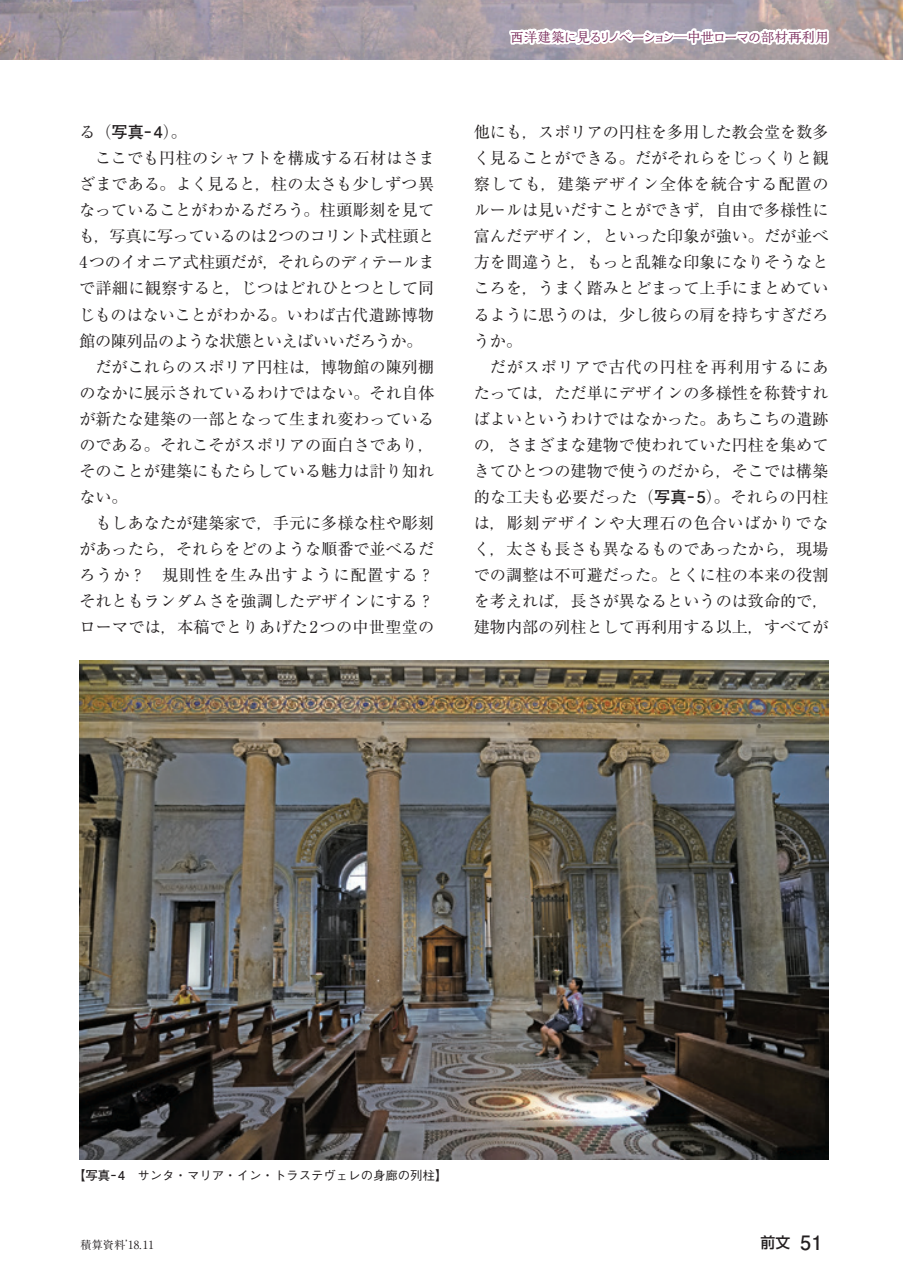
<style>
.page{position:relative;width:903px;height:1275px;background:#fff}
.page>*{position:absolute;margin:0;border:0;box-sizing:border-box;transform-origin:0 0}
._01-本文{font:16.1px/26.1px "Ryumin Pro";color:#231f20;text-align:justify}
.t1{font:500 14.88px "Shin Go Pro";color:#231f20}
.t2{font:500 13.65px "Kaimin Tu Std";letter-spacing:-.09em;color:#7c2e5d}
._07-キャプション{font:500 12.42px "Gothic BBB Pro";color:#231f20}
.t3{font:11.2px "Ryumin Pro";color:#231f20}
.s1{font-family:"Futo Go B101 Pro";font-weight:700}
.s2{font-family:"Futo Go B101 Pro";font-weight:700;font-size:19.78px}
</style>
<div class="page">
<img style="left:0;top:0;width:903px;height:60px">
<svg style="left:507px;top:0;width:170px;height:54px"></svg>
<svg style="left:684px;top:14px;width:147px;height:46px"></svg>
<img style="left:79px;top:660px;width:749px;height:500px">
<p class="_01-本文" style="left:79px;top:118px;width:109px">る（<span class="s1">写真－ 4</span>）。</p>
<p class="_01-本文" style="left:79px;top:144px;width:357px;text-indent:16px">ここでも円柱のシャフトを構成する石材はさまざまである。よく見ると，柱の太さも少しずつ異なっていることがわかるだろう。柱頭彫刻を見ても，写真に写っているのは 2つのコリント式柱頭と4つのイオニア式柱頭だが，それらのディテールまで詳細に観察すると，じつはどれひとつとして同じものはないことがわかる。いわば古代遺跡博物館の陳列品のような状態といえばいいだろうか。</p>
<p class="_01-本文" style="left:79px;top:352px;width:356px;text-indent:16px">だがこれらのスポリア円柱は，博物館の陳列棚のなかに展示されているわけではない。それ自体が新たな建築の一部となって生まれ変わっているのである。それこそがスポリアの面白さであり，そのことが建築にもたらしている魅力は計り知れない。</p>
<p class="_01-本文" style="left:79px;top:509px;width:356px;text-indent:16px">もしあなたが建築家で，手元に多様な柱や彫刻があったら，それらをどのような順番で並べるだろうか？ 規則性を生み出すように配置する？それともランダムさを強調したデザインにする？ローマでは，本稿でとりあげた 2つの中世聖堂の</p>
<p class="t2" style="left:510px;top:27px;width:320px">西洋建築に見るリノベーション─中世ローマの部材再利用</p>
<p class="_01-本文" style="left:474px;top:118px;width:356px">他にも，スポリアの円柱を多用した教会堂を数多く見ることができる。だがそれらをじっくりと観察しても，建築デザイン全体を統合する配置のルールは見いだすことができず，自由で多様性に富んだデザイン，といった印象が強い。だが並べ方を間違うと，もっと乱雑な印象になりそうなところを，うまく踏みとどまって上手にまとめているように思うのは，少し彼らの肩を持ちすぎだろうか。</p>
<p class="_01-本文" style="left:474px;top:352px;width:356px;text-indent:16px">だがスポリアで古代の円柱を再利用するにあたっては，ただ単にデザインの多様性を称賛すればよいというわけではなかった。あちこちの遺跡の，さまざまな建物で使われていた円柱を集めてきてひとつの建物で使うのだから，そこでは構築的な工夫も必要だった（<span class="s1">写真－ 5</span>）。それらの円柱は，彫刻デザインや大理石の色合いばかりでなく，太さも長さも異なるものであったから，現場での調整は不可避だった。とくに柱の本来の役割を考えれば，長さが異なるというのは致命的で，建物内部の列柱として再利用する以上，すべてが</p>
<p class="_07-キャプション" style="left:73px;top:1166px;width:376px"><span class="s1">【写真－ 4</span>　サンタ・マリア・イン・トラステヴェレの身廊の列柱】</p>
<p class="t3" style="left:81px;top:1236px;width:75px">積算資料’18. 11</p>
<p class="t1" style="left:760px;top:1230px;width:63px">前文 <span class="s2">51</span></p>
</div>
